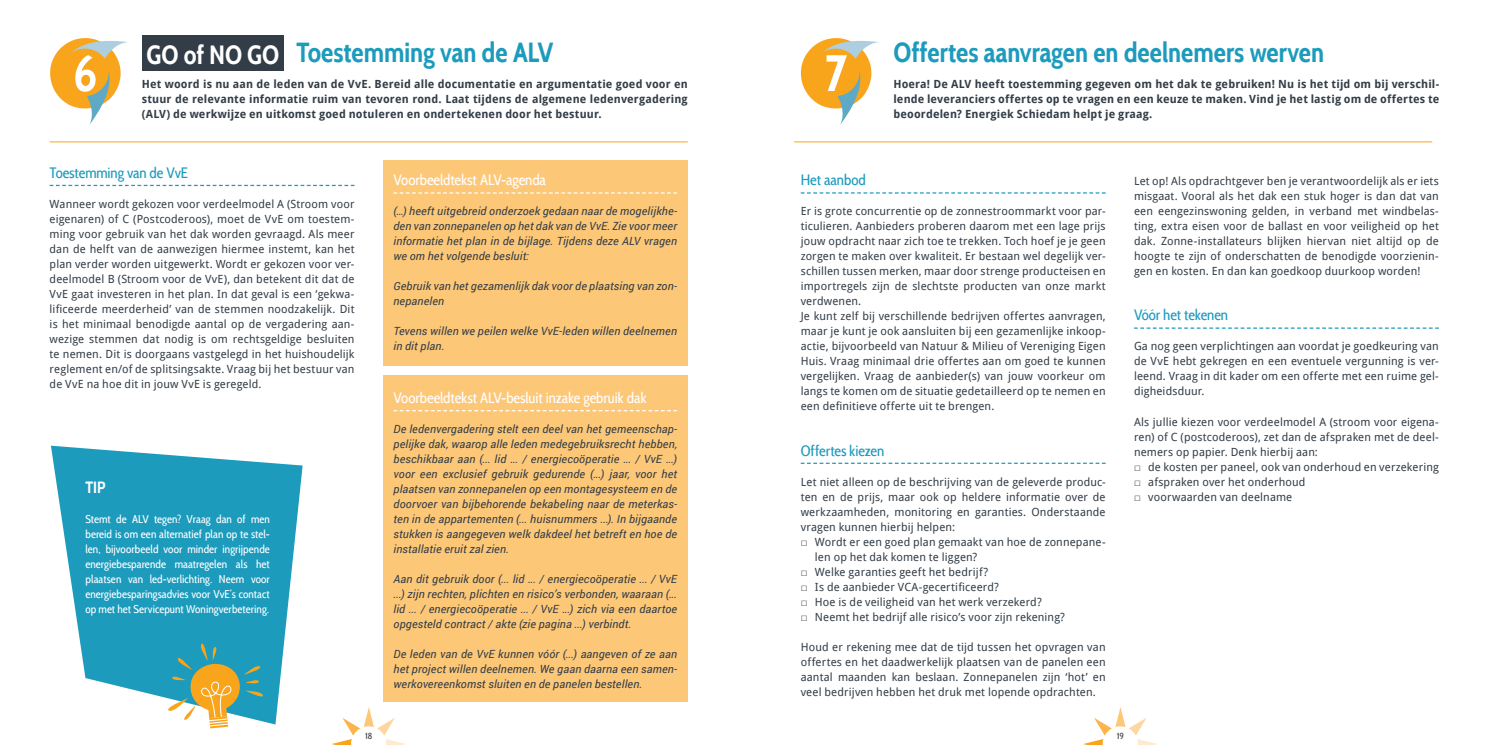
<style>
.page{position:relative;width:1489px;height:745px;background:#fff}
.page>*{position:absolute;margin:0;border:0;box-sizing:border-box;transform-origin:0 0}
.t1{font:700 51.12px "Cabin Condensed";color:#fff}
.Titelblad{font:700 27.5px "Cabin Condensed";color:#1c9bbd}
.Titelblad-2{font:700 26.25px "Cabin Condensed";letter-spacing:-.005em;color:#fff}
.t2{font:700 16.25px "Cabin Condensed";color:#fff}
.Alineakoppen_wit{font:15px "Cabin Condensed";letter-spacing:-.005em;color:#fff}
.Alineakoppen{font:15px "Cabin Condensed";letter-spacing:-.005em;color:#1c9bbd}
.t3{font:11.25px/15px "Droid Sans";letter-spacing:.01em;color:#323d47;text-align:justify}
.Basisalinea_-_unorde{font:italic 11.25px/15px "Roboto";letter-spacing:.015em;color:#323d47;text-align:justify}
.Introteksten_bij_hoo{font:700 11.25px/15px "Droid Sans";letter-spacing:.015em;color:#323d47;text-align:justify}
.Tips_inhoud{font:11.25px/15px "Cabin Condensed";letter-spacing:.005em;color:#fff;text-align:justify}
.t4{font:8.75px "Cabin Condensed";color:#323d47}
.s1{font-family:"Verdana"}
</style>
<div class="page">
<svg style="left:1083px;top:707px;width:73px;height:37px"></svg>
<svg style="left:332px;top:707px;width:73px;height:37px"></svg>
<svg style="left:51px;top:445px;width:251px;height:279px;fill:#1c9bbd"></svg>
<svg style="left:164px;top:640px;width:100px;height:89px"></svg>
<svg style="left:50px;top:185px;width:304px;height:1px"></svg>
<div style="left:383px;top:159px;width:304px;height:206px;background:#fdc778"></div>
<svg style="left:393px;top:192px;width:284px;height:1px"></svg>
<div style="left:383px;top:374px;width:304px;height:326px;background:#fdc778"></div>
<svg style="left:393px;top:410px;width:284px;height:1px"></svg>
<svg style="left:50px;top:38px;width:78px;height:87px"></svg>
<div style="left:142px;top:35px;width:142px;height:36px;background:#323d47"></div>
<hr style="left:50px;top:141px;width:637px;height:1px;background:#f9a51b">
<hr style="left:794px;top:141px;width:637px;height:1px;background:#f9a51b">
<svg style="left:800px;top:38px;width:79px;height:87px"></svg>
<svg style="left:1134px;top:327px;width:304px;height:1px"></svg>
<svg style="left:800px;top:192px;width:305px;height:1px"></svg>
<svg style="left:800px;top:462px;width:305px;height:1px"></svg>
<p class="t1" style="left:73px;top:42px;width:26px">6</p>
<p class="Titelblad-2" style="left:147px;top:39px;width:134px">GO of NO GO</p>
<p class="Titelblad" style="left:296px;top:36px;width:258px">Toestemming van de ALV</p>
<p class="Titelblad" style="left:893px;top:36px;width:432px">Offertes aanvragen en deelnemers werven</p>
<p class="Introteksten_bij_hoo" style="left:893px;top:76px;width:547px">Hoera! De ALV heeft toestemming gegeven om het dak te gebruiken! Nu is het tijd om bij verschil&shy;lende leveranciers offertes op te vragen en een keuze te maken. Vind je het lastig om de offertes te beoordelen? Energiek Schiedam helpt je graag.</p>
<p class="t1" style="left:824px;top:42px;width:24px">7</p>
<p class="Introteksten_bij_hoo" style="left:142px;top:76px;width:547px">Het woord is nu aan de leden van de VvE. Bereid alle documentatie en argumentatie goed voor en stuur de relevante informatie ruim van tevoren rond. Laat tijdens de algemene ledenvergadering (ALV) de werkwijze en uitkomst goed notuleren en ondertekenen door het bestuur.</p>
<p class="Alineakoppen" style="left:50px;top:163px;width:140px">Toestemming van de VvE</p>
<p class="t3" style="left:50px;top:196px;width:306px">Wanneer wordt gekozen voor verdeelmodel A (Stroom voor eigenaren) of C (Postcoderoos), moet de VvE om toestem&shy;ming voor gebruik van het dak worden gevraagd. Als meer dan de helft van de aanwezigen hiermee instemt, kan het plan verder worden uitgewerkt. Wordt er gekozen voor ver&shy;deelmodel B (Stroom voor de VvE), dan betekent dit dat de VvE gaat investeren in het plan. In dat geval is een ‘gekwa&shy;lificeerde meerderheid’ van de stemmen noodzakelijk. Dit is het minimaal benodigde aantal op de vergadering aan&shy;wezige stemmen dat nodig is om rechtsgeldige besluiten te nemen. Dit is doorgaans vastgelegd in het huishoudelijk reglement en/of de splitsingsakte. Vraag bij het bestuur van de VvE na hoe dit in jouw VvE is geregeld.</p>
<p class="t2" style="left:85px;top:477px;width:22px">TIP</p>
<p class="Tips_inhoud" style="left:85px;top:511px;width:186px">Stemt de ALV tegen? Vraag dan of men bereid is om een alternatief plan op te stel&shy;len, bijvoorbeeld voor minder ingrijpende energiebesparende maatregelen als het plaatsen van led-verlichting. Neem voor energiebesparingsadvies voor VvE’s contact op met het Servicepunt Woningverbetering.</p>
<p class="Alineakoppen_wit" style="left:393px;top:171px;width:154px">Voorbeeldtekst ALV-agenda</p>
<p class="Basisalinea_-_unorde" style="left:393px;top:203px;width:285px">(…) heeft uitgebreid onderzoek gedaan naar de mogelijkhe&shy;den van zonnepanelen op het dak van de VvE. Zie voor meer informatie het plan in de bijlage. Tijdens deze ALV vragen we om het volgende besluit:</p>
<p class="Basisalinea_-_unorde" style="left:393px;top:278px;width:285px">Gebruik van het gezamenlijk dak voor de plaatsing van zon&shy;nepanelen</p>
<p class="Basisalinea_-_unorde" style="left:393px;top:323px;width:285px">Tevens willen we peilen welke VvE-leden willen deelnemen in dit plan.</p>
<p class="Alineakoppen_wit" style="left:393px;top:388px;width:254px">Voorbeeldtekst ALV-besluit inzake gebruik dak</p>
<p class="Basisalinea_-_unorde" style="left:393px;top:421px;width:285px">De ledenvergadering stelt een deel van het gemeenschap&shy;pelijke dak, waarop alle leden medegebruiksrecht hebben, beschikbaar aan (... lid ... / energiecoöperatie ... / VvE ...) voor een exclusief gebruik gedurende (...) jaar, voor het plaatsen van zonnepanelen op een montagesysteem en de doorvoer van bijbehorende bekabeling naar de meterkas&shy;ten in de appartementen (... huisnummers ...). In bijgaande stukken is aangegeven welk dakdeel het betreft en hoe de installatie eruit zal zien.</p>
<p class="Basisalinea_-_unorde" style="left:393px;top:571px;width:285px">Aan dit gebruik door (... lid ... / energiecoöperatie ... / VvE ...) zijn rechten, plichten en risico’s verbonden, waaraan (... lid ... / energiecoöperatie ... / VvE ...) zich via een daartoe opgesteld contract / akte (zie pagina ...) verbindt.</p>
<p class="Basisalinea_-_unorde" style="left:393px;top:646px;width:285px">De leden van de VvE kunnen vóór (...) aangeven of ze aan het project willen deelnemen. We gaan daarna een samen&shy;werkovereenkomst sluiten en de panelen bestellen.</p>
<p class="Alineakoppen" style="left:800px;top:171px;width:66px">Het aanbod</p>
<p class="t3" style="left:800px;top:203px;width:306px">Er is grote concurrentie op de zonnestroommarkt voor par&shy;ticulieren. Aanbieders proberen daarom met een lage prijs jouw opdracht naar zich toe te trekken. Toch hoef je je geen zorgen te maken over kwaliteit. Er bestaan wel degelijk ver&shy;schillen tussen merken, maar door strenge producteisen en importregels zijn de slechtste producten van onze markt verdwenen.</p>
<p class="t3" style="left:800px;top:308px;width:306px">Je kunt zelf bij verschillende bedrijven offertes aanvragen, maar je kunt je ook aansluiten bij een gezamenlijke inkoop&shy;actie, bijvoorbeeld van Natuur &amp; Milieu of Vereniging Eigen Huis. Vraag minimaal drie offertes aan om goed te kunnen vergelijken. Vraag de aanbieder(s) van jouw voorkeur om langs te komen om de situatie gedetailleerd op te nemen en een definitieve offerte uit te brengen.</p>
<p class="Alineakoppen" style="left:800px;top:441px;width:85px">Offertes kiezen</p>
<p class="t3" style="left:800px;top:473px;width:306px">Let niet alleen op de beschrijving van de geleverde produc&shy;ten en de prijs, maar ook op heldere informatie over de werkzaamheden, monitoring en garanties. Onderstaande vragen kunnen hierbij helpen:</p>
<p class="t3" style="left:815px;top:533px;width:292px;text-indent:-14px"><span class="s1">□</span> Wordt er een goed plan gemaakt van hoe de zonnepane&shy;len op het dak komen te liggen?</p>
<p class="t3" style="left:800px;top:563px;width:189px"><span class="s1">□</span> Welke garanties geeft het bedrijf?</p>
<p class="t3" style="left:800px;top:578px;width:200px"><span class="s1">□</span> Is de aanbieder VCA-gecertificeerd?</p>
<p class="t3" style="left:800px;top:593px;width:243px"><span class="s1">□</span> Hoe is de veiligheid van het werk verzekerd?</p>
<p class="t3" style="left:800px;top:608px;width:266px"><span class="s1">□</span> Neemt het bedrijf alle risico’s voor zijn rekening?</p>
<p class="t3" style="left:800px;top:638px;width:306px">Houd er rekening mee dat de tijd tussen het opvragen van offertes en het daadwerkelijk plaatsen van de panelen een aantal maanden kan beslaan. Zonnepanelen zijn ‘hot’ en veel bedrijven hebben het druk met lopende opdrachten.</p>
<p class="t3" style="left:1133px;top:173px;width:306px">Let op! Als opdrachtgever ben je verantwoordelijk als er iets misgaat. Vooral als het dak een stuk hoger is dan dat van een eengezinswoning gelden, in verband met windbelas&shy;ting, extra eisen voor de ballast en voor veiligheid op het dak. Zonne-installateurs blijken hiervan niet altijd op de hoogte te zijn of onderschatten de benodigde voorzienin&shy;gen en kosten. En dan kan goedkoop duurkoop worden!</p>
<p class="Alineakoppen" style="left:1133px;top:306px;width:95px">Vóór het tekenen</p>
<p class="t3" style="left:1133px;top:338px;width:306px">Ga nog geen verplichtingen aan voordat je goedkeuring van de VvE hebt gekregen en een eventuele vergunning is ver&shy;leend. Vraag in dit kader om een offerte met een ruime gel&shy;digheidsduur.</p>
<p class="t3" style="left:1133px;top:413px;width:306px">Als jullie kiezen voor verdeelmodel A (stroom voor eigena&shy;ren) of C (postcoderoos), zet dan de afspraken met de deel&shy;nemers op papier. Denk hierbij aan:</p>
<p class="t3" style="left:1133px;top:458px;width:306px"><span class="s1">□</span> de kosten per paneel, ook van onderhoud en verzekering</p>
<p class="t3" style="left:1133px;top:473px;width:173px"><span class="s1">□</span> afspraken over het onderhoud</p>
<p class="t3" style="left:1133px;top:488px;width:160px"><span class="s1">□</span> voorwaarden van deelname</p>
<p class="t4" style="left:365px;top:730px;width:9px">18</p>
<p class="t4" style="left:1116px;top:730px;width:8px">19</p>
</div>
